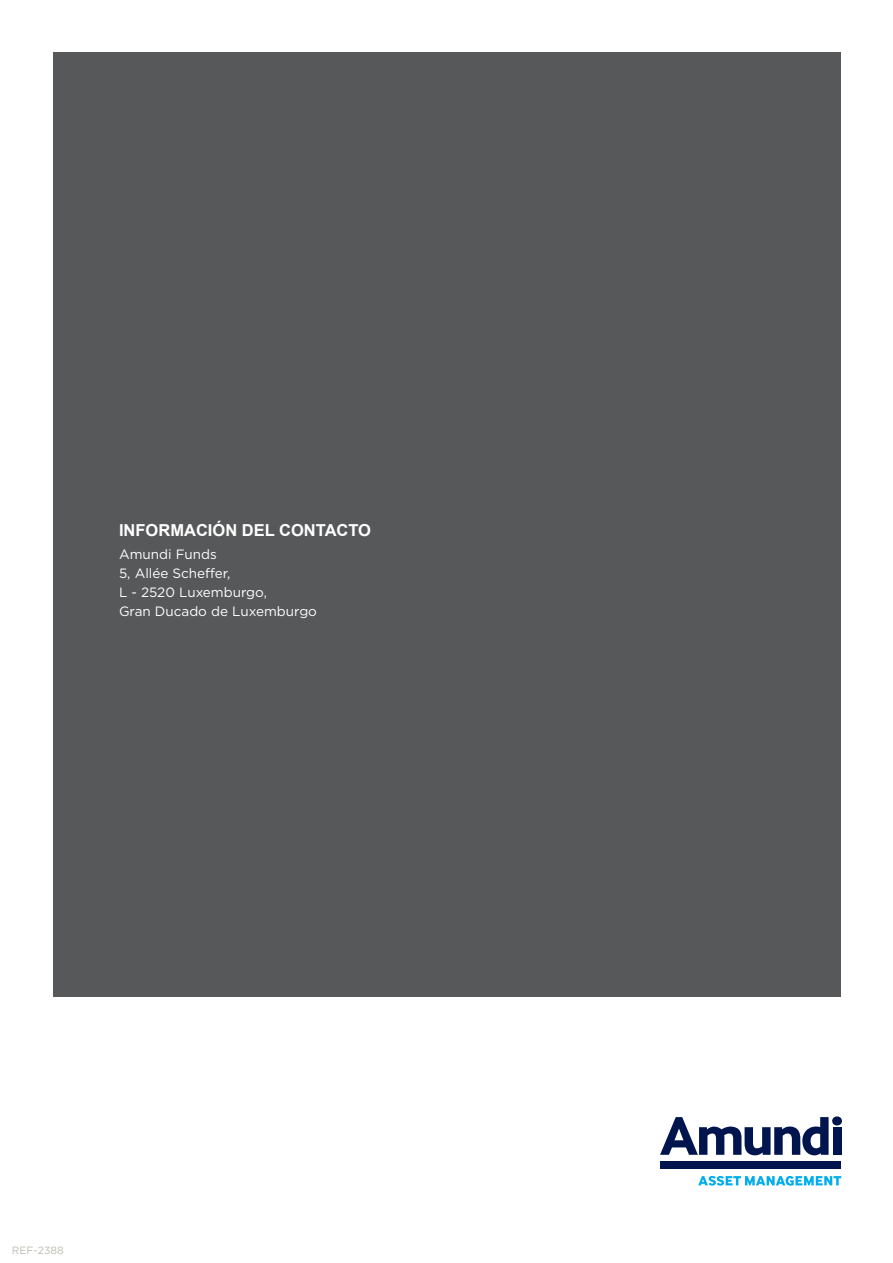
<style>
.page{position:relative;width:893px;height:1263px;background:#fff}
.page>*{position:absolute;margin:0;border:0;box-sizing:border-box;transform-origin:0 0}
.t1{font:700 16.5px "Arial";color:#fff}
.t2{font:13.5px/18.9px "Gotham";color:#fff}
.t3{font:10.5px "Gotham";color:#bcbcb0}
</style>
<div class="page">
<div style="left:53px;top:52px;width:787px;height:944px;background:#57585a"></div>
<svg style="left:660px;top:1117px;width:169px;height:38px"></svg>
<div style="left:832px;top:1116px;width:10px;height:9px;background:#00144d;border-radius:50%"></div>
<div style="left:833px;top:1127px;width:8px;height:28px;background:#00144d"></div>
<div style="left:660px;top:1162px;width:181px;height:7px;background:#00144d"></div>
<svg style="left:698px;top:1176px;width:143px;height:9px"></svg>
<p class="t1" style="left:119px;top:520px;width:254px">INFORMACIÓN DEL CONTACTO</p>
<p class="t2" style="left:119px;top:545px;width:199px">Amundi Funds<br>5, Allée Scheffer,<br>L - 2520 Luxemburgo,<br>Gran Ducado de Luxemburgo</p>
<p class="t3" style="left:12px;top:1243px;width:53px">REF-2388</p>
</div>
